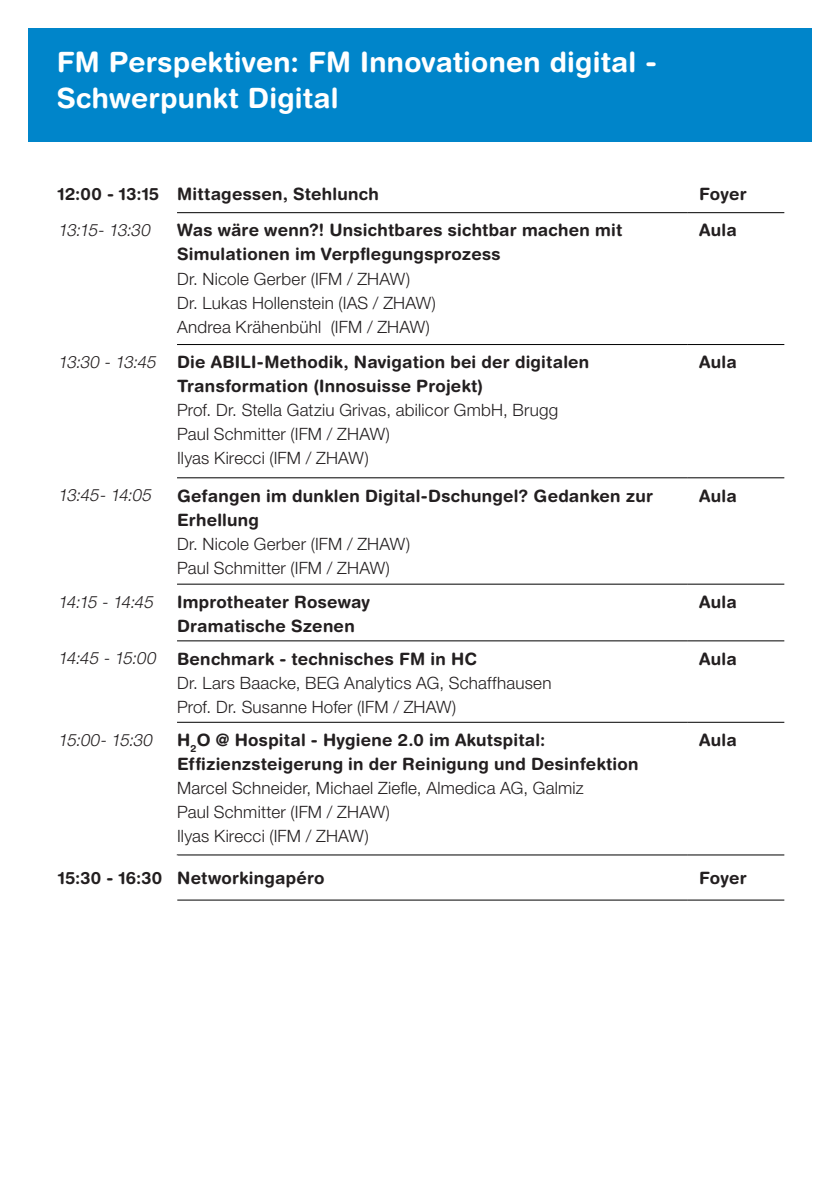
<style>
.page{position:relative;width:840px;height:1191px;background:#fff}
.page>*{position:absolute;margin:0;border:0;box-sizing:border-box;transform-origin:0 0}
.HRB_14_weiss{font:700 28px/36px "Helvetica Rounded LT Std";letter-spacing:.01em;color:#fff}
.HRB_8_5_black{font:300 17px/24px "Helvetica Neue LT Pro";letter-spacing:.015em;color:#231f20}
.HRB_8_5_black-2{font:700 17px/24px "Helvetica Rounded LT Std";letter-spacing:.015em;color:#231f20}
.HN45L_8_5_black{font:300 17px/24px "Helvetica Neue LT Pro";letter-spacing:.01em;color:#231f20}
.HN45Lk_8_5_black{font:italic 300 17px "Helvetica Neue LT Pro";color:#231f20}
.HN45L_8_5_black-2{font:700 17px "Helvetica Rounded LT Std";letter-spacing:.015em;color:#231f20}
.s1{font-family:"Helvetica Rounded LT Std";font-weight:700}
</style>
<div class="page">
<div style="left:28px;top:28px;width:783px;height:114px;background:#0085ca"></div>
<hr style="left:177px;top:477px;width:510px;height:1px;background:#000">
<hr style="left:687px;top:477px;width:96px;height:1px;background:#000">
<hr style="left:177px;top:584px;width:510px;height:1px;background:#000">
<hr style="left:687px;top:584px;width:96px;height:1px;background:#000">
<hr style="left:177px;top:640px;width:510px;height:1px;background:#000">
<hr style="left:687px;top:640px;width:96px;height:1px;background:#000">
<hr style="left:177px;top:722px;width:510px;height:1px;background:#000">
<hr style="left:687px;top:722px;width:96px;height:1px;background:#000">
<hr style="left:177px;top:854px;width:510px;height:1px;background:#000">
<hr style="left:687px;top:854px;width:96px;height:1px;background:#000">
<hr style="left:177px;top:899px;width:510px;height:1px;background:#000">
<hr style="left:687px;top:899px;width:96px;height:1px;background:#000">
<hr style="left:177px;top:212px;width:510px;height:1px;background:#000">
<hr style="left:687px;top:212px;width:96px;height:1px;background:#000">
<hr style="left:177px;top:344px;width:510px;height:1px;background:#000">
<hr style="left:687px;top:344px;width:96px;height:1px;background:#000">
<p class="HRB_14_weiss" style="left:57px;top:43px;width:601px">FM Perspektiven: FM Innovationen digital -<br>Schwerpunkt Digital</p>
<p class="HRB_8_5_black-2" style="left:58px;top:182px;width:103px">12:00 - 13:15</p>
<p class="HN45L_8_5_black-2" style="left:177px;top:184px;width:203px">Mittagessen, Stehlunch</p>
<p class="HRB_8_5_black-2" style="left:698px;top:182px;width:49px">Foyer</p>
<p class="HN45Lk_8_5_black" style="left:58px;top:220px;width:97px">13:15- 13:30</p>
<p class="HRB_8_5_black-2" style="left:177px;top:218px;width:446px">Was wäre wenn?! Unsichtbares sichtbar machen mit<br>Simulationen im Verpflegungsprozess</p>
<p class="HRB_8_5_black" style="left:177px;top:266px;width:260px">Dr. Nicole Gerber (IFM / ZHAW)<br>Dr. Lukas Hollenstein (IAS / ZHAW)<br>Andrea Krähenbühl (IFM / ZHAW)</p>
<p class="HRB_8_5_black-2" style="left:698px;top:218px;width:39px">Aula</p>
<p class="HN45Lk_8_5_black" style="left:58px;top:351px;width:103px">13:30 - 13:45</p>
<p class="HN45L_8_5_black" style="left:177px;top:350px;width:413px"><span class="s1">Die ABILI-Methodik, Navigation bei der digitalen Transformation (Innosuisse Projekt)<br></span>Prof. Dr. Stella Gatziu Grivas, abilicor GmbH, Brugg Paul Schmitter (IFM / ZHAW)<br>Ilyas Kirecci (IFM / ZHAW)</p>
<p class="HRB_8_5_black-2" style="left:698px;top:350px;width:39px">Aula</p>
<p class="HN45Lk_8_5_black" style="left:58px;top:485px;width:98px">13:45- 14:05</p>
<p class="HRB_8_5_black-2" style="left:177px;top:483px;width:477px">Gefangen im dunklen Digital-Dschungel? Gedanken zur<br>Erhellung</p>
<p class="HRB_8_5_black" style="left:177px;top:531px;width:234px">Dr. Nicole Gerber (IFM / ZHAW)<br>Paul Schmitter (IFM / ZHAW)</p>
<p class="HRB_8_5_black-2" style="left:698px;top:483px;width:39px">Aula</p>
<p class="HN45Lk_8_5_black" style="left:58px;top:591px;width:100px">14:15 - 14:45</p>
<p class="HRB_8_5_black-2" style="left:177px;top:589px;width:194px">Improtheater Roseway</p>
<p class="HRB_8_5_black-2" style="left:177px;top:613px;width:179px">Dramatische Szenen</p>
<p class="HN45Lk_8_5_black" style="left:58px;top:648px;width:103px">14:45 - 15:00</p>
<p class="HRB_8_5_black-2" style="left:177px;top:646px;width:301px">Benchmark - technisches FM in HC</p>
<p class="HRB_8_5_black" style="left:177px;top:670px;width:376px">Dr. Lars Baacke, BEG Analytics AG, Schaffhausen<br>Prof. Dr. Susanne Hofer (IFM / ZHAW)</p>
<p class="HRB_8_5_black-2" style="left:698px;top:589px;width:39px">Aula</p>
<p class="HRB_8_5_black-2" style="left:698px;top:646px;width:39px">Aula</p>
<p class="HN45Lk_8_5_black" style="left:58px;top:729px;width:99px">15:00- 15:30</p>
<p class="HRB_8_5_black" style="left:177px;top:727px;width:463px"><span class="s1">H</span><sub>2</sub><span class="s1">O @ Hospital - Hygiene 2.0 im Akutspital:<br>Effizienzsteigerung in der Reinigung und Desinfektion </span>Marcel Schneider, Michael Ziefle, Almedica AG, Galmiz<br>Paul Schmitter (IFM / ZHAW)<br>Ilyas Kirecci (IFM / ZHAW)</p>
<p class="HRB_8_5_black-2" style="left:698px;top:727px;width:39px">Aula</p>
<p class="HN45L_8_5_black-2" style="left:58px;top:868px;width:106px">15:30 - 16:30</p>
<p class="HN45L_8_5_black-2" style="left:177px;top:868px;width:149px">Networkingapéro</p>
<p class="HN45L_8_5_black-2" style="left:698px;top:868px;width:49px">Foyer</p>
</div>
